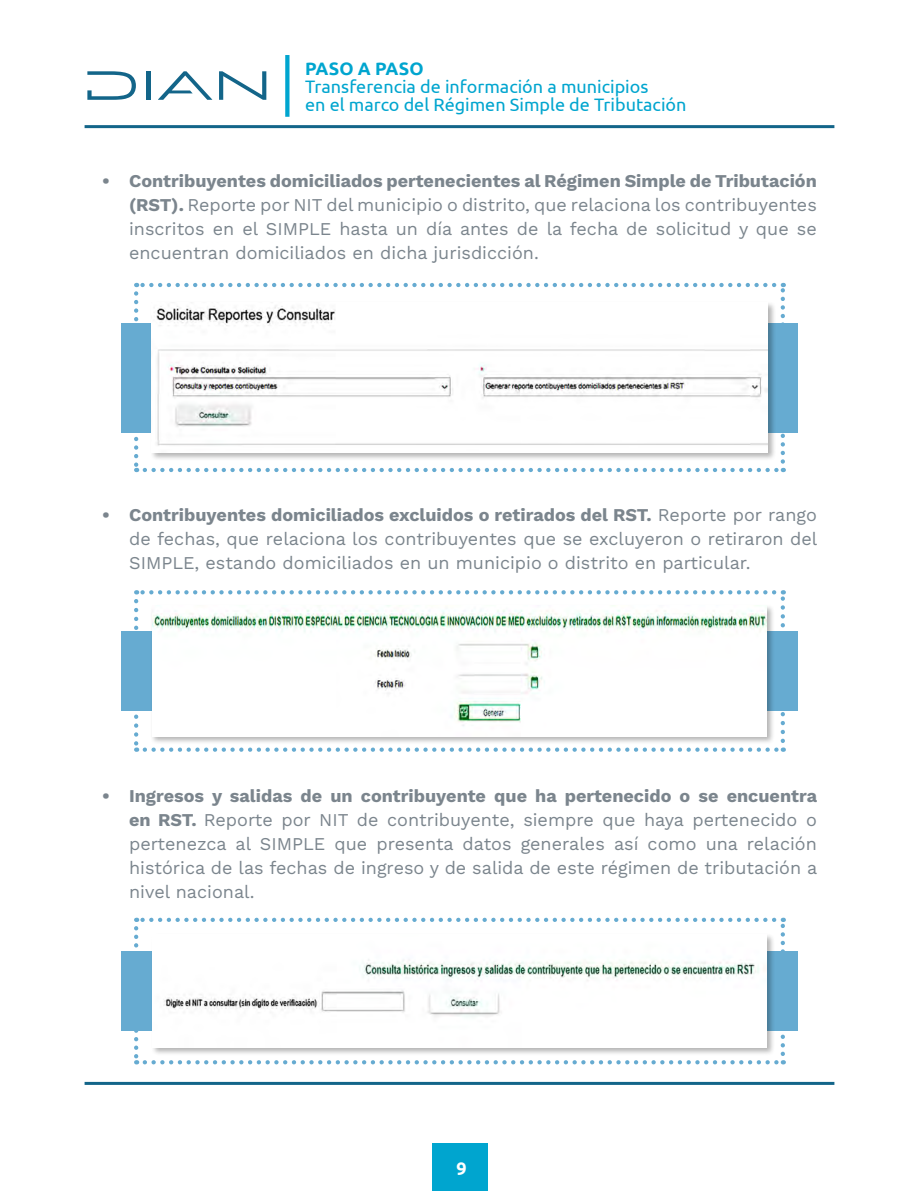
<style>
.page{position:relative;width:919px;height:1191px;background:#fff}
.page>*{position:absolute;margin:0;border:0;box-sizing:border-box;transform-origin:0 0}
.t1{font:18px/24px "Work Sans";color:#7b858d;text-align:justify}
.t2{font:18px/18px "Ubuntu";color:#00a5cf}
.t3{font:700 18px "Ubuntu";color:#00a5cf}
.t4{font:700 18px "Ubuntu";color:#fff}
.s1{font-weight:700}
</style>
<div class="page">
<hr style="left:85px;top:1082px;width:749px;height:3px;background:#136589">
<hr style="left:85px;top:125px;width:749px;height:3px;background:#136589">
<svg style="left:158px;top:71px;width:54px;height:29px"></svg>
<svg style="left:87px;top:71px;width:49px;height:29px"></svg>
<hr style="left:146px;top:71px;width:4px;height:29px;background:#136589">
<svg style="left:219px;top:71px;width:47px;height:29px"></svg>
<svg style="left:285px;top:55px;width:4px;height:62px"></svg>
<div style="left:432px;top:1143px;width:56px;height:48px;background:#00a5cf"></div>
<svg style="left:134px;top:293px;width:4px;height:179px"></svg>
<svg style="left:145px;top:468px;width:638px;height:4px"></svg>
<svg style="left:780px;top:283px;width:4px;height:178px"></svg>
<svg style="left:136px;top:283px;width:638px;height:4px"></svg>
<div style="left:121px;top:323px;width:676px;height:109px;background:#66abd1"></div>
<div style="left:150px;top:301px;width:626px;height:160px;background:#000;opacity:.3"></div>
<img style="left:151px;top:302px;width:616px;height:150px">
<svg style="left:134px;top:601px;width:4px;height:151px"></svg>
<svg style="left:145px;top:747px;width:638px;height:5px"></svg>
<svg style="left:780px;top:590px;width:4px;height:151px"></svg>
<svg style="left:136px;top:590px;width:638px;height:4px"></svg>
<div style="left:121px;top:631px;width:676px;height:79px;background:#66abd1"></div>
<div style="left:150px;top:604px;width:625px;height:140px;background:#000;opacity:.3"></div>
<img style="left:152px;top:606px;width:614px;height:130px">
<svg style="left:134px;top:928px;width:4px;height:136px"></svg>
<svg style="left:145px;top:1060px;width:638px;height:4px"></svg>
<svg style="left:780px;top:917px;width:4px;height:137px"></svg>
<svg style="left:136px;top:917px;width:638px;height:5px"></svg>
<div style="left:121px;top:951px;width:676px;height:79px;background:#66abd1"></div>
<div style="left:151px;top:932px;width:624px;height:124px;background:#000;opacity:.3"></div>
<img style="left:152px;top:934px;width:614px;height:114px">
<p class="t3" style="left:305px;top:58px;width:120px">PASO A PASO</p>
<p class="t2" style="left:305px;top:77px;width:383px">Transferencia de información a municipios<br>en el marco del Régimen Simple de Tributación</p>
<p class="t1" style="left:129px;top:168px;width:689px;text-indent:-27px"><span class="s1">• Contribuyentes domiciliados pertenecientes al Régimen Simple de Tributación (RST).</span> Reporte por NIT del municipio o distrito, que relaciona los contribuyentes inscritos en el SIMPLE hasta un día antes de la fecha de solicitud y que se encuentran domiciliados en dicha jurisdicción.</p>
<p class="t1" style="left:129px;top:502px;width:689px;text-indent:-27px"><span class="s1">• Contribuyentes domiciliados excluidos o retirados del RST.</span> Reporte por rango de fechas, que relaciona los contribuyentes que se excluyeron o retiraron del SIMPLE, estando domiciliados en un municipio o distrito en particular.</p>
<p class="t1" style="left:129px;top:782px;width:689px;text-indent:-27px"><span class="s1">• Ingresos y salidas de un contribuyente que ha pertenecido o se encuentra en RST.</span> Reporte por NIT de contribuyente, siempre que haya pertenecido o pertenezca al SIMPLE que presenta datos generales así como una relación histórica de las fechas de ingreso y de salida de este régimen de tributación a nivel nacional.</p>
<p class="t4" style="left:456px;top:1158px;width:12px">9</p>
</div>
